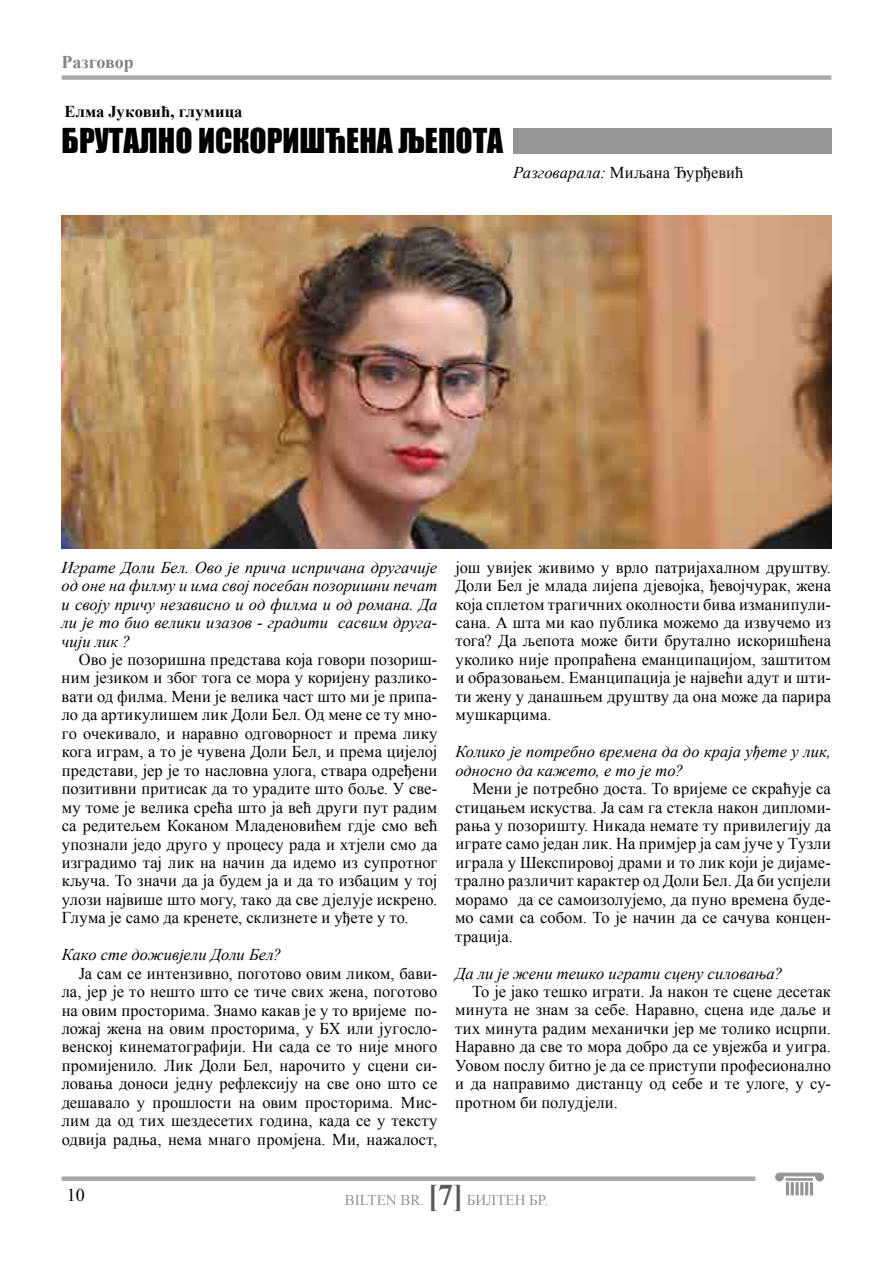
<style>
.page{position:relative;width:893px;height:1263px;background:#fff}
.page>*{position:absolute;margin:0;border:0;box-sizing:border-box;transform-origin:0 0}
.t1{font:31.5px "Impact";color:#000}
.t2{font:700 18px "Times New Roman";color:#808285}
.t3{font:18px "Times New Roman";color:#000}
.t4{font:16.5px/18.5px "Times New Roman";letter-spacing:.005em;color:#000;text-align:justify}
.t5{font:italic 16.5px/18.5px "Times New Roman";letter-spacing:.005em;color:#000;text-align:justify}
.t6{font:700 16.5px "Times New Roman";letter-spacing:.005em;color:#000}
.t7{font:15px "Times New Roman";color:#939598}
.s1{font-style:italic}
.s2{font-weight:700;font-size:30px;color:#58595b}
</style>
<div class="page">
<div style="left:62px;top:1176px;width:693px;height:5px;background:#a7a9ac"></div>
<div style="left:62px;top:75px;width:769px;height:5px;background:#a7a9ac"></div>
<svg style="left:775px;top:1172px;width:49px;height:23px"></svg>
<div style="left:513px;top:128px;width:318px;height:26px;background:#939598"></div>
<img style="left:62px;top:216px;width:769px;height:333px">
<p class="t2" style="left:62px;top:49px;width:74px">Разговор</p>
<p class="t6" style="left:65px;top:101px;width:179px">Елма Јуковић, глумица</p>
<h1 class="t1" style="left:62px;top:116px;width:443px">БРУТАЛНО ИСКОРИШЋЕНА ЉЕПОТА</h1>
<p class="t4" style="left:513px;top:163px;width:232px"><span class="s1">Разговарала:</span> Миљана Ђурђевић</p>
<p class="t5" style="left:62px;top:558px;width:377px">Играте Доли Бел. Ово је прича испричана другачије од оне на филму и има свој посебан позоришни печат и своју причу независно и од филма и од романа. Да ли је то био велики изазов - градити сасвим друга&shy;чији лик ?</p>
<p class="t4" style="left:62px;top:650px;width:377px;text-indent:17px">Ово је позоришна представа која говори позориш&shy;ним језиком и због тога се мора у коријену разлико&shy;вати од филма. Мени је велика част што ми је припа&shy;ло да артикулишем лик Доли Бел. Од мене се ту мно&shy;го очекивало, и наравно одговорност и према лику кога играм, а то је чувена Доли Бел, и према цијелој представи, јер је то насловна улога, ствара одређени позитивни притисак да то урадите што боље. У све&shy;му томе је велика срећа што ја већ други пут радим са редитељем Коканом Младеновићем гдје смо већ упознали једо друго у процесу рада и хтјели смо да изградимо тај лик на начин да идемо из супротног кључа. То значи да ја будем ја и да то избацим у тој улози највише што могу, тако да све дјелује искрено.<br>Глума је само да кренете, склизнете и уђете у то.</p>
<p class="t5" style="left:62px;top:945px;width:221px">Како сте доживјели Доли Бел?</p>
<p class="t4" style="left:62px;top:964px;width:377px;text-indent:17px">Ја сам се интензивно, поготово овим ликом, бави&shy;ла, јер је то нешто што се тиче свих жена, поготово на овим просторима. Знамо какав је у то вријеме по&shy;ложај жена на овим просторима, у БХ или југосло&shy;венској кинематографији. Ни сада се то није много промијенило. Лик Доли Бел, нарочито у сцени си&shy;ловања доноси једну рефлексију на све оно што се дешавало у прошлости на овим просторима. Мис&shy;лим да од тих шездесетих година, када се у тексту одвија радња, нема мнаго промјена. Ми, нажалост,</p>
<p class="t4" style="left:455px;top:558px;width:377px">још увијек живимо у врло патријахалном друштву.<br>Доли Бел је млада лијепа дјевојка, ђевојчурак, жена која сплетом трагичних околности бива изманипули&shy;сана. А шта ми као публика можемо да извучемо из тога? Да љепота може бити брутално искоришћена уколико није пропраћена еманципацијом, заштитом и образовањем. Еманципација је највећи адут и шти&shy;ти жену у данашњем друштву да она може да парира мушкарцима.</p>
<p class="t5" style="left:455px;top:742px;width:377px">Колико је потребно времена да до краја уђете у лик, односно да кажето, е то је то?</p>
<p class="t4" style="left:455px;top:779px;width:377px;text-indent:17px">Мени је потребно доста. То вријеме се скраћује са стицањем искуства. Ја сам га стекла након дипломи&shy;рања у позоришту. Никада немате ту привилегију да играте само један лик. На примјер ја сам јуче у Тузли играла у Шекспировој драми и то лик који је дијаме&shy;трално различит карактер од Доли Бел. Да би успјели морамо да се самоизолујемо, да пуно времена буде&shy;мо сами са собом. То је начин да се сачува концен&shy;трација.</p>
<p class="t5" style="left:455px;top:963px;width:329px">Да ли је жени тешко играти сцену силовања?</p>
<p class="t4" style="left:455px;top:982px;width:377px;text-indent:17px">То је јако тешко играти. Ја након те сцене десетак минута не знам за себе. Наравно, сцена иде даље и тих минута радим механички јер ме толико исцрпи.<br>Наравно да све то мора добро да се увјежба и уигра.<br>Уовом послу битно је да се приступи професионално и да направимо дистанцу од себе и те улоге, у су&shy;протном би полудјели.</p>
<p class="t3" style="left:67px;top:1183px;width:19px">10</p>
<p class="t7" style="left:345px;top:1190px;width:205px">BILTEN BR. <span class="s2">[7]</span> БИЛТЕН БР.</p>
</div>
